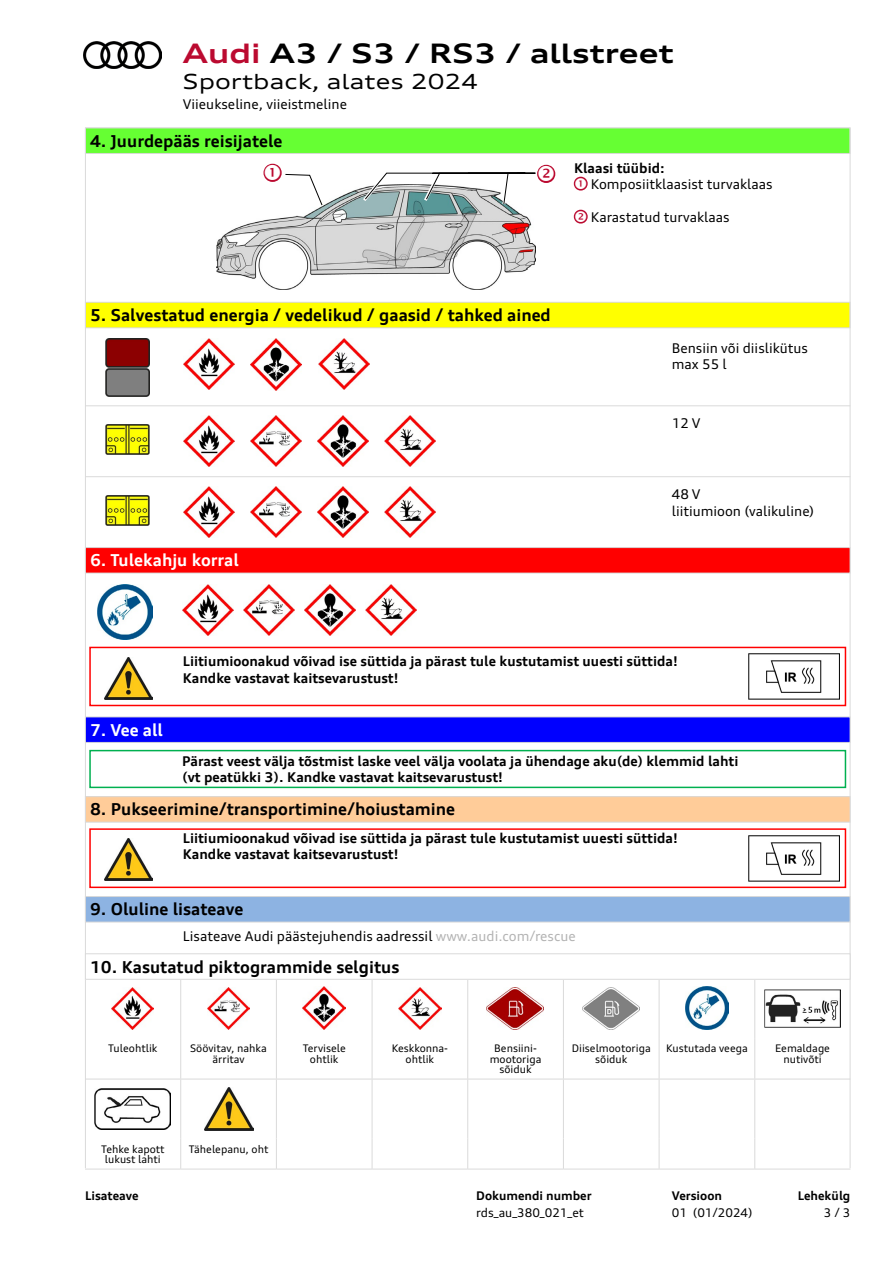
<style>
.page{position:relative;width:893px;height:1263px;background:#fff}
.page>*{position:absolute;margin:0;border:0;box-sizing:border-box;transform-origin:0 0}
.Kopfzeile_Ueberschrift{font:700 expanded 27px "Audi Type";color:#000}
.Kopfzeile_Untertitel{font:expanded 21px "Audi Type";color:#000}
.Kapiteltitel{font:700 16.5px "Audi Type";color:#000}
.Kapiteltitel_weiß{font:700 16.5px "Audi Type";color:#fff}
.Warntext{font:700 13.5px/16.5px "Audi Type";color:#000}
.Text{font:13.5px/16.5px "Audi Type";color:#000}
.Fusszeile_fett{font:700 12px "Audi Type";color:#000}
.Fusszeile{font:12px "Audi Type";color:#000}
.Legende_Kap_10{font:10.5px/10.5px "Audi Type";color:#000;text-align:center}
.s1{color:#bb0a30}
.s2{color:#b3b3b3}
</style>
<div class="page">
<hr style="left:372px;top:1079px;width:1px;height:59px;background:#dadada">
<hr style="left:467px;top:1079px;width:1px;height:59px;background:#dadada">
<hr style="left:563px;top:1079px;width:1px;height:59px;background:#dadada">
<hr style="left:659px;top:1079px;width:1px;height:59px;background:#dadada">
<hr style="left:754px;top:1079px;width:1px;height:59px;background:#dadada">
<hr style="left:372px;top:1138px;width:1px;height:31px;background:#dadada">
<hr style="left:467px;top:1138px;width:1px;height:31px;background:#dadada">
<hr style="left:563px;top:1138px;width:1px;height:31px;background:#dadada">
<hr style="left:659px;top:1138px;width:1px;height:31px;background:#dadada">
<hr style="left:754px;top:1138px;width:1px;height:31px;background:#dadada">
<hr style="left:276px;top:1169px;width:96px;height:1px;background:#dadada">
<hr style="left:372px;top:1169px;width:96px;height:1px;background:#dadada">
<hr style="left:468px;top:1169px;width:95px;height:1px;background:#dadada">
<hr style="left:563px;top:1169px;width:96px;height:1px;background:#dadada">
<hr style="left:659px;top:1169px;width:96px;height:1px;background:#dadada">
<hr style="left:755px;top:1169px;width:95px;height:1px;background:#dadada">
<hr style="left:180px;top:978px;width:1px;height:60px;background:#dadada">
<hr style="left:276px;top:978px;width:1px;height:60px;background:#dadada">
<hr style="left:372px;top:978px;width:1px;height:60px;background:#dadada">
<hr style="left:467px;top:978px;width:1px;height:60px;background:#dadada">
<hr style="left:563px;top:978px;width:1px;height:60px;background:#dadada">
<hr style="left:180px;top:1038px;width:1px;height:41px;background:#dadada">
<hr style="left:276px;top:1038px;width:1px;height:41px;background:#dadada">
<hr style="left:372px;top:1038px;width:1px;height:41px;background:#dadada">
<hr style="left:467px;top:1038px;width:1px;height:41px;background:#dadada">
<hr style="left:563px;top:1038px;width:1px;height:41px;background:#dadada">
<hr style="left:276px;top:1079px;width:96px;height:1px;background:#dadada">
<hr style="left:372px;top:1079px;width:96px;height:1px;background:#dadada">
<hr style="left:468px;top:1079px;width:95px;height:1px;background:#dadada">
<hr style="left:563px;top:1079px;width:96px;height:1px;background:#dadada">
<hr style="left:180px;top:1138px;width:1px;height:31px;background:#dadada">
<hr style="left:181px;top:1169px;width:95px;height:1px;background:#dadada">
<hr style="left:276px;top:1138px;width:1px;height:31px;background:#dadada">
<hr style="left:659px;top:978px;width:1px;height:60px;background:#dadada">
<hr style="left:754px;top:978px;width:1px;height:60px;background:#dadada">
<hr style="left:659px;top:1038px;width:1px;height:41px;background:#dadada">
<hr style="left:754px;top:1038px;width:1px;height:41px;background:#dadada">
<hr style="left:659px;top:1079px;width:96px;height:1px;background:#dadada">
<hr style="left:755px;top:1079px;width:95px;height:1px;background:#dadada">
<hr style="left:85px;top:1079px;width:96px;height:1px;background:#dadada">
<hr style="left:85px;top:1169px;width:96px;height:1px;background:#dadada">
<hr style="left:181px;top:1079px;width:95px;height:1px;background:#dadada">
<hr style="left:180px;top:1079px;width:1px;height:59px;background:#dadada">
<hr style="left:276px;top:1079px;width:1px;height:59px;background:#dadada">
<img style="left:111px;top:987px;width:43px;height:42px">
<img style="left:207px;top:987px;width:43px;height:42px">
<img style="left:303px;top:987px;width:42px;height:43px">
<img style="left:399px;top:987px;width:42px;height:42px">
<img style="left:486px;top:987px;width:57px;height:42px">
<img style="left:582px;top:987px;width:57px;height:42px">
<img style="left:686px;top:987px;width:42px;height:42px">
<img style="left:764px;top:990px;width:77px;height:37px">
<img style="left:94px;top:1089px;width:77px;height:40px">
<img style="left:204px;top:1088px;width:49px;height:42px">
<img style="left:217px;top:188px;width:319px;height:102px">
<div style="left:85px;top:128px;width:765px;height:25px;background:#6f3"></div>
<div style="left:85px;top:128px;width:765px;height:26px;border:1px solid #dadada"></div>
<div style="left:85px;top:302px;width:765px;height:26px;background:#ff0"></div>
<div style="left:85px;top:302px;width:765px;height:26px;border:1px solid #dadada"></div>
<img style="left:183px;top:415px;width:51px;height:51px">
<img style="left:317px;top:415px;width:51px;height:52px">
<img style="left:250px;top:415px;width:51px;height:52px">
<img style="left:384px;top:415px;width:51px;height:51px">
<img style="left:183px;top:487px;width:51px;height:51px">
<img style="left:317px;top:487px;width:51px;height:51px">
<img style="left:250px;top:487px;width:51px;height:51px">
<img style="left:384px;top:487px;width:51px;height:51px">
<img style="left:106px;top:424px;width:43px;height:31px">
<img style="left:106px;top:496px;width:43px;height:30px">
<hr style="left:85px;top:476px;width:765px;height:1px;background:#dadada">
<hr style="left:85px;top:405px;width:765px;height:1px;background:#dadada">
<hr style="left:85px;top:128px;width:1px;height:1040px;background:#dadada">
<hr style="left:850px;top:128px;width:1px;height:1040px;background:#dadada">
<img style="left:104px;top:657px;width:48px;height:42px">
<div style="left:89px;top:647px;width:757px;height:59px;border:2px solid #f00"></div>
<img style="left:748px;top:653px;width:92px;height:46px">
<div style="left:85px;top:548px;width:765px;height:25px;background:#f00"></div>
<div style="left:85px;top:547px;width:765px;height:26px;border:1px solid #dadada"></div>
<img style="left:97px;top:584px;width:55px;height:55px">
<img style="left:183px;top:584px;width:51px;height:51px">
<img style="left:305px;top:584px;width:51px;height:51px">
<img style="left:365px;top:584px;width:51px;height:51px">
<img style="left:243px;top:584px;width:51px;height:51px">
<img style="left:251px;top:339px;width:51px;height:51px">
<img style="left:183px;top:339px;width:51px;height:51px">
<img style="left:319px;top:339px;width:51px;height:51px">
<img style="left:106px;top:339px;width:43px;height:58px">
<div style="left:89px;top:750px;width:757px;height:38px;border:2px solid #00b050"></div>
<div style="left:85px;top:717px;width:765px;height:25px;background:#00f"></div>
<div style="left:85px;top:716px;width:765px;height:27px;border:1px solid #dadada"></div>
<img style="left:104px;top:839px;width:48px;height:42px">
<div style="left:89px;top:828px;width:757px;height:60px;border:2px solid #f00"></div>
<img style="left:748px;top:835px;width:92px;height:46px">
<div style="left:85px;top:797px;width:765px;height:25px;background:#fc9"></div>
<div style="left:85px;top:796px;width:765px;height:26px;border:1px solid #dadada"></div>
<div style="left:85px;top:896px;width:765px;height:26px;background:#8db3e2"></div>
<div style="left:85px;top:896px;width:765px;height:26px;border:1px solid #dadada"></div>
<div style="left:85px;top:953px;width:765px;height:27px;border:1px solid #dadada"></div>
<img style="left:84px;top:41px;width:78px;height:27px">
<svg style="left:265px;top:174px;width:58px;height:32px"></svg>
<svg style="left:360px;top:172px;width:176px;height:35px"></svg>
<p class="Kopfzeile_Ueberschrift" style="left:183px;top:37px;width:492px"><span class="s1">Audi</span> A3 / S3 / RS3 / allstreet</p>
<p class="Kopfzeile_Untertitel" style="left:183px;top:68px;width:297px">Sportback, alates 2024</p>
<p class="Text" style="left:183px;top:96px;width:166px">Viieukseline, viieistmeline</p>
<p class="Kapiteltitel" style="left:90px;top:130px;width:194px">4. Juurdepääs reisijatele</p>
<p class="Warntext" style="left:574px;top:159px;width:92px">Klaasi tüübid:</p>
<p class="Text" style="left:591px;top:176px;width:183px">Komposiitklaasist turvaklaas</p>
<p class="Text" style="left:591px;top:209px;width:140px">Karastatud turvaklaas</p>
<p class="Kapiteltitel" style="left:90px;top:305px;width:462px">5. Salvestatud energia / vedelikud / gaasid / tahked ained</p>
<p class="Kapiteltitel_weiß" style="left:90px;top:550px;width:150px">6. Tulekahju korral</p>
<p class="Text" style="left:672px;top:339px;width:138px">Bensiin või diislikütus max 55 l</p>
<p class="Text" style="left:672px;top:415px;width:30px">12 V</p>
<p class="Text" style="left:672px;top:486px;width:30px">48 V</p>
<p class="Text" style="left:672px;top:503px;width:144px">liitiumioon (valikuline)</p>
<p class="Kapiteltitel_weiß" style="left:90px;top:719px;width:74px">7. Vee all</p>
<p class="Warntext" style="left:183px;top:653px;width:496px">Liitiumioonakud võivad ise süttida ja pärast tule kustutamist uuesti süttida!</p>
<p class="Warntext" style="left:183px;top:669px;width:217px">Kandke vastavat kaitsevarustust!</p>
<p class="Warntext" style="left:182px;top:753px;width:558px">Pärast veest välja tõstmist laske veel välja voolata ja ühendage aku(de) klemmid lahti (vt peatükki 3). Kandke vastavat kaitsevarustust!</p>
<p class="Kapiteltitel" style="left:90px;top:799px;width:367px">8. Pukseerimine/transportimine/hoiustamine</p>
<p class="Warntext" style="left:183px;top:830px;width:496px">Liitiumioonakud võivad ise süttida ja pärast tule kustutamist uuesti süttida!</p>
<p class="Warntext" style="left:183px;top:846px;width:217px">Kandke vastavat kaitsevarustust!</p>
<p class="Kapiteltitel" style="left:90px;top:899px;width:155px">9. Oluline lisateave</p>
<p class="Text" style="left:183px;top:928px;width:394px">Lisateave Audi päästejuhendis aadressil <span class="s2">www.audi.com/rescue</span></p>
<p class="Kapiteltitel" style="left:90px;top:956px;width:311px">10. Kasutatud piktogrammide selgitus</p>
<p class="Legende_Kap_10" style="left:108px;top:1043px;width:51px">Tuleohtlik</p>
<p class="Legende_Kap_10" style="left:190px;top:1043px;width:78px">Söövitav, nahka ärritav</p>
<p class="Legende_Kap_10" style="left:303px;top:1043px;width:45px">Tervisele ohtlik</p>
<p class="Legende_Kap_10" style="left:392px;top:1043px;width:58px">Keskkonna&shy;ohtlik</p>
<p class="Legende_Kap_10" style="left:490px;top:1043px;width:53px">Bensiini&shy;mootoriga sõiduk</p>
<p class="Legende_Kap_10" style="left:572px;top:1043px;width:80px">Diiselmootoriga sõiduk</p>
<p class="Legende_Kap_10" style="left:666px;top:1043px;width:83px">Kustutada veega</p>
<p class="Legende_Kap_10" style="left:775px;top:1043px;width:56px">Eemaldage nutivõti</p>
<p class="Legende_Kap_10" style="left:101px;top:1143px;width:65px">Tehke kapott lukust lahti</p>
<p class="Legende_Kap_10" style="left:189px;top:1143px;width:81px">Tähelepanu, oht</p>
<p class="Fusszeile_fett" style="left:85px;top:1188px;width:55px">Lisateave</p>
<p class="Fusszeile_fett" style="left:476px;top:1188px;width:117px">Dokumendi number</p>
<p class="Fusszeile" style="left:476px;top:1205px;width:109px">rds_au_380_021_et</p>
<p class="Fusszeile_fett" style="left:672px;top:1188px;width:52px">Versioon</p>
<p class="Fusszeile" style="left:672px;top:1205px;width:82px">01 (01/2024)</p>
<p class="Fusszeile_fett" style="left:798px;top:1188px;width:54px">Lehekülg</p>
<p class="Fusszeile" style="left:824px;top:1205px;width:28px">3 / 3</p>
</div>
